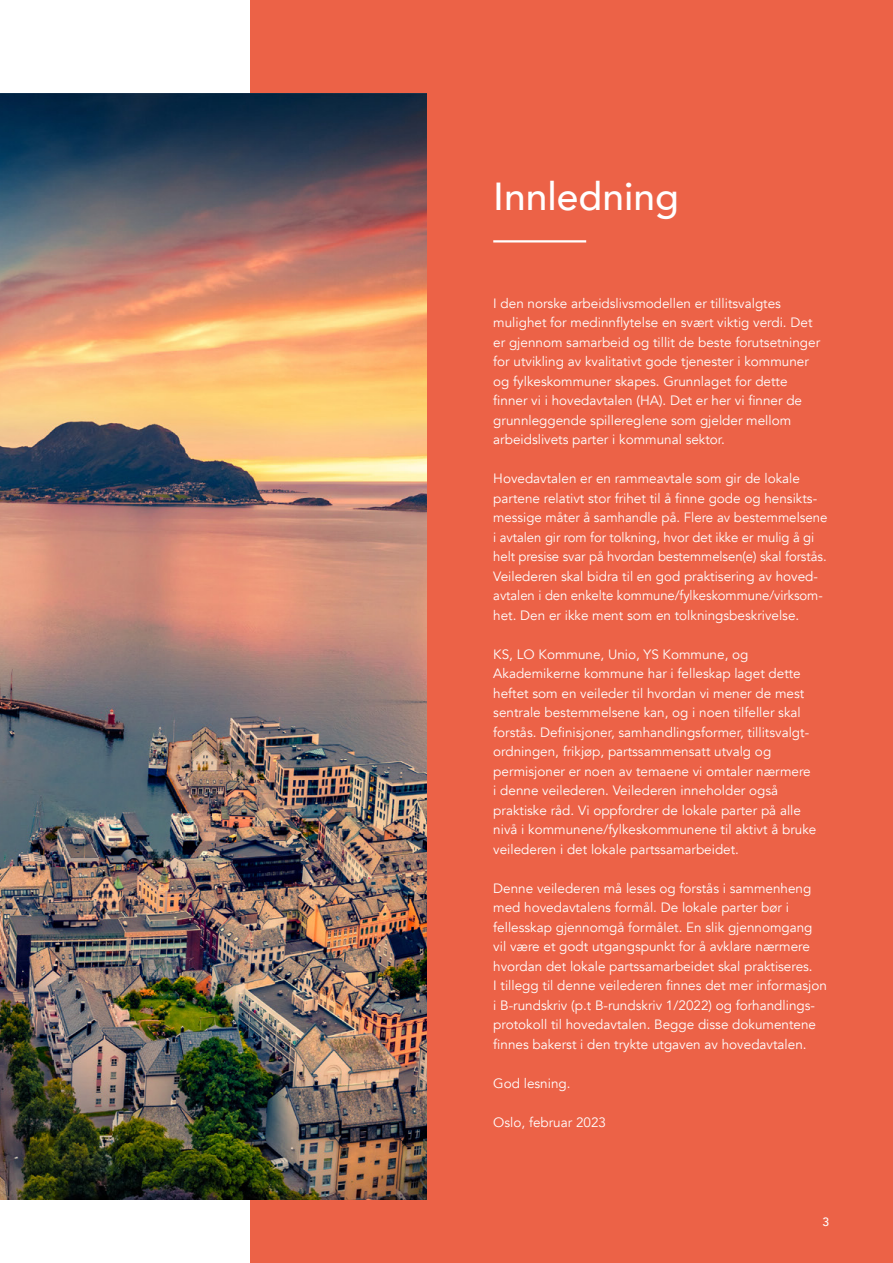
<style>
.page{position:relative;width:893px;height:1263px;background:#fff}
.page>*{position:absolute;margin:0;border:0;box-sizing:border-box;transform-origin:0 0}
.t1{font:500 39px "Avenir";color:#fff}
.Brødtekst{font:13.5px/19.5px "Avenir";color:#fff}
.BASIC_2{font:500 12px "Avenir";color:#fff}
</style>
<div class="page">
<div style="left:251px;top:0;width:642px;height:1263px;background:#ec6247"></div>
<hr style="left:493px;top:240px;width:93px;height:2px;background:#fff">
<img style="left:0;top:93px;width:427px;height:1107px">
<p class="t1" style="left:493px;top:163px;width:187px">Innledning</p>
<p class="Brødtekst" style="left:493px;top:293px;width:328px">I den norske arbeidslivsmodellen er tillitsvalgtes mulighet for medinnflytelse en svært viktig verdi. Det er gjennom samarbeid og tillit de beste forutsetninger for utvikling av kvalitativt gode tjenester i kommuner og fylkeskommuner skapes. Grunnlaget for dette finner vi i hovedavtalen (HA). Det er her vi finner de grunnleggende spillereglene som gjelder mellom arbeidslivets parter i kommunal sektor.</p>
<p class="Brødtekst" style="left:493px;top:469px;width:336px">Hovedavtalen er en rammeavtale som gir de lokale partene relativt stor frihet til å finne gode og hensikts&shy;messige måter å samhandle på. Flere av bestemmelsene i avtalen gir rom for tolkning, hvor det ikke er mulig å gi helt presise svar på hvordan bestemmelsen(e) skal forstås.<br>Veilederen skal bidra til en god praktisering av hoved&shy;avtalen i den enkelte kommune/fylkeskommune/virksom&shy;het. Den er ikke ment som en tolkningsbeskrivelse.</p>
<p class="Brødtekst" style="left:493px;top:644px;width:325px">KS, LO Kommune, Unio, YS Kommune, og Akademikerne kommune har i felleskap laget -dette heftet som en veileder til hvordan vi mener de mest sentrale bestemmelsene kan, og i noen tilfeller skal forstås. Definisjoner, samhandlingsformer, tillitsvalgt&shy;ordningen, frikjøp, partssammensatt utvalg og permisjoner er noen av temaene vi omtaler -nærmere i denne veilederen. Veilederen inneholder også praktiske råd. Vi -oppfordrer de lokale parter på alle nivå i -kommunene/fylkeskommunene til aktivt å bruke veilederen i det lokale partssamarbeidet.</p>
<p class="Brødtekst" style="left:493px;top:878px;width:335px">Denne veilederen må leses og forstås i sammenheng med hovedavtalens formål. De lokale parter bør i fellesskap gjennomgå formålet. En slik gjennomgang vil være et godt utgangspunkt for å avklare nærmere hvordan det lokale partssamarbeidet skal praktiseres.<br>I tillegg til denne veilederen finnes det mer informasjon i B-rundskriv (p.t B-rundskriv 1/2022) og forhandlings&shy;protokoll til hovedavtalen. Begge disse dokumentene finnes bakerst i den trykte utgaven av hovedavtalen.</p>
<p class="Brødtekst" style="left:493px;top:1073px;width:79px">God lesning.</p>
<p class="Brødtekst" style="left:493px;top:1112px;width:114px">Oslo, februar 2023</p>
<p class="BASIC_2" style="left:822px;top:1212px;width:8px">3</p>
</div>
